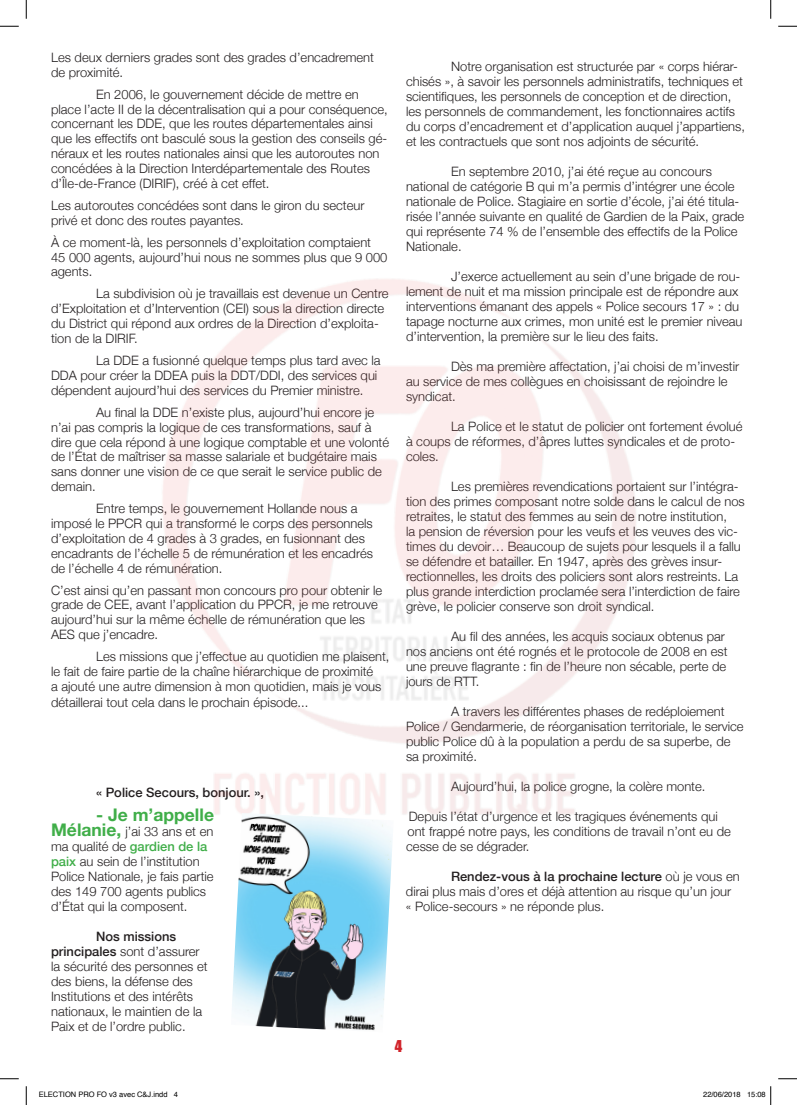
<style>
.page{position:relative;width:797px;height:1105px;background:#fff}
.page>*{position:absolute;margin:0;border:0;box-sizing:border-box;transform-origin:0 0}
.t1{font:700 17.5px "Helvetica Neue";color:#40ae49}
.t2{font:15px "Impact";color:#d1232a}
.t3{font:300 13px/15px "Helvetica Neue";color:#231f20}
.t4{font:500 13px "Helvetica Neue";color:#231f20}
.t5{font:7.5px "Helvetica";color:#000}
.s1{font-weight:700;font-size:17.5px;color:#40ae49}
.s2{font-weight:500;color:#40ae49}
.s3{font-weight:500}
</style>
<div class="page">
<img style="left:232px;top:813px;width:161px;height:218px">
<svg style="left:0;top:25px;width:19px;height:2px"></svg>
<svg style="left:778px;top:25px;width:19px;height:2px"></svg>
<svg style="left:0;top:1078px;width:19px;height:1px"></svg>
<svg style="left:778px;top:1078px;width:19px;height:1px"></svg>
<svg style="left:25px;top:0;width:2px;height:19px"></svg>
<svg style="left:25px;top:1086px;width:2px;height:19px"></svg>
<svg style="left:770px;top:0;width:1px;height:19px"></svg>
<svg style="left:770px;top:1086px;width:1px;height:19px"></svg>
<p class="t3" style="left:51px;top:49px;width:324px">Les deux derniers grades sont des grades d’encadrement de proximité.</p>
<p class="t3" style="left:51px;top:86px;width:338px;text-indent:45px">En 2006, le gouvernement décide de mettre en place l’acte II de la décentralisation qui a pour conséquence, concernant les DDE, que les routes départementales ainsi que les effectifs ont basculé sous la gestion des conseils gé&shy;néraux et les routes nationales ainsi que les autoroutes non concédées à la Direction Interdépartementale des Routes d’Île-de-France (DIRIF), créé à cet effet.</p>
<p class="t3" style="left:51px;top:197px;width:315px">Les autoroutes concédées sont dans le giron du secteur privé et donc des routes payantes.</p>
<p class="t3" style="left:51px;top:234px;width:338px">À ce moment-là, les personnels d’exploitation comptaient<br>45 000 agents, aujourd’hui nous ne sommes plus que 9 000 agents.</p>
<p class="t3" style="left:51px;top:286px;width:339px;text-indent:45px">La subdivision où je travaillais est devenue un Centre d’Exploitation et d’Intervention (CEI) sous la direction directe du District qui répond aux ordres de la Direction d’exploita&shy;tion de la DIRIF.</p>
<p class="t3" style="left:51px;top:352px;width:331px;text-indent:45px">La DDE a fusionné quelque temps plus tard avec la<br>DDA pour créer la DDEA puis la DDT/DDI, des services qui dépendent aujourd’hui des services du Premier ministre.</p>
<p class="t3" style="left:51px;top:404px;width:339px;text-indent:45px">Au final la DDE n’existe plus, aujourd’hui encore je n’ai pas compris la logique de ces transformations, sauf à dire que cela répond à une logique comptable et une volonté de l’État de maîtriser sa masse salariale et budgétaire mais sans donner une vision de ce que serait le service public de demain.</p>
<p class="t3" style="left:51px;top:500px;width:323px;text-indent:45px">Entre temps, le gouvernement Hollande nous a imposé le PPCR qui a transformé le corps des personnels d’exploitation de 4 grades à 3 grades, en fusionnant des encadrants de l’échelle 5 de rémunération et les encadrés de l’échelle 4 de rémunération.</p>
<p class="t3" style="left:51px;top:582px;width:332px">C’est ainsi qu’en passant mon concours pro pour obtenir le grade de CEE, avant l’application du PPCR, je me retrouve aujourd’hui sur la même échelle de rémunération que les AES que j’encadre.</p>
<p class="t3" style="left:51px;top:648px;width:340px;text-indent:45px">Les missions que j’effectue au quotidien me plaisent, le fait de faire partie de la chaîne hiérarchique de proximité<br>a ajouté une autre dimension à mon quotidien, mais je vous détaillerai tout cela dans le prochain épisode...</p>
<p class="t4" style="left:96px;top:782px;width:169px">« Police Secours, bonjour. »,</p>
<h1 class="t1" style="left:96px;top:804px;width:119px">- Je m’appelle</h1>
<p class="t3" style="left:51px;top:823px;width:164px"><span class="s1">Mélanie,</span> j’ai 33 ans et en ma qualité de <span class="s2">gardien de la paix</span> au sein de l’institution<br>Police Nationale, je fais partie des 149 700 agents publics d’État qui la composent.</p>
<p class="t3" style="left:51px;top:928px;width:158px;text-indent:45px"><span class="s3">Nos missions principales</span> sont d’assurer la sécurité des personnes et des biens, la défense des<br>Institutions et des intérêts nationaux, le maintien de la<br>Paix et de l’ordre public.</p>
<p class="t3" style="left:406px;top:58px;width:340px;text-indent:45px">Notre organisation est structurée par « corps hiérar&shy;chisés », à savoir les personnels administratifs, techniques et scientifiques, les personnels de conception et de direction, les personnels de commandement, les fonctionnaires actifs du corps d’encadrement et d’application auquel j’appartiens, et les contractuels que sont nos adjoints de sécurité.</p>
<p class="t3" style="left:406px;top:163px;width:340px;text-indent:45px">En septembre 2010, j’ai été reçue au concours national de catégorie B qui m’a permis d’intégrer une école nationale de Police. Stagiaire en sortie d’école, j’ai été titula&shy;risée l’année suivante en qualité de Gardien de la Paix, grade qui représente 74 % de l’ensemble des effectifs de la Police Nationale.</p>
<p class="t3" style="left:406px;top:268px;width:338px;text-indent:45px">J’exerce actuellement au sein d’une brigade de rou&shy;lement de nuit et ma mission principale est de répondre aux interventions émanant des appels « Police secours 17 » : du tapage nocturne aux crimes, mon unité est le premier niveau d’intervention, la première sur le lieu des faits.</p>
<p class="t3" style="left:406px;top:358px;width:335px;text-indent:45px">Dès ma première affectation, j’ai choisi de m’investir au service de mes collègues en choisissant de rejoindre le syndicat.</p>
<p class="t3" style="left:406px;top:418px;width:338px;text-indent:45px">La Police et le statut de policier ont fortement évolué à coups de réformes, d’âpres luttes syndicales et de proto&shy;coles.</p>
<p class="t3" style="left:406px;top:478px;width:340px;text-indent:45px">Les premières revendications portaient sur l’intégra&shy;tion des primes composant notre solde dans le calcul de nos retraites, le statut des femmes au sein de notre institution,<br>la pension de réversion pour les veufs et les veuves des vic&shy;times du devoir… Beaucoup de sujets pour lesquels il a fallu se défendre et batailler. En 1947, après des grèves insur&shy;rectionnelles, les droits des policiers sont alors restreints. La plus grande interdiction proclamée sera l’interdiction de faire grève, le policier conserve son droit syndical.</p>
<p class="t3" style="left:406px;top:628px;width:323px;text-indent:45px">Au fil des années, les acquis sociaux obtenus par nos anciens ont été rognés et le protocole de 2008 en est une preuve flagrante : fin de l’heure non sécable, perte de jours de RTT.</p>
<p class="t3" style="left:406px;top:703px;width:339px;text-indent:45px">A travers les différentes phases de redéploiement Police / Gendarmerie, de réorganisation territoriale, le service public Police dû à la population a perdu de sa superbe, de sa proximité.</p>
<p class="t3" style="left:451px;top:778px;width:256px">Aujourd’hui, la police grogne, la colère monte.</p>
<p class="t3" style="left:406px;top:808px;width:326px">Depuis l’état d’urgence et les tragiques événements qui ont frappé notre pays, les conditions de travail n’ont eu de cesse de se dégrader.</p>
<p class="t3" style="left:406px;top:868px;width:335px;text-indent:45px"><span class="s3">Rendez-vous à la prochaine lecture</span> où je vous en dirai plus mais d’ores et déjà attention au risque qu’un jour « Police-secours » ne réponde plus.</p>
<p class="t2" style="left:395px;top:1034px;width:9px">4</p>
<p class="t5" style="left:39px;top:1089px;width:141px">ELECTION PRO FO v3 avec C&amp;J.indd 4</p>
<p class="t5" style="left:703px;top:1089px;width:64px">22/06/2018 15:08</p>
</div>
